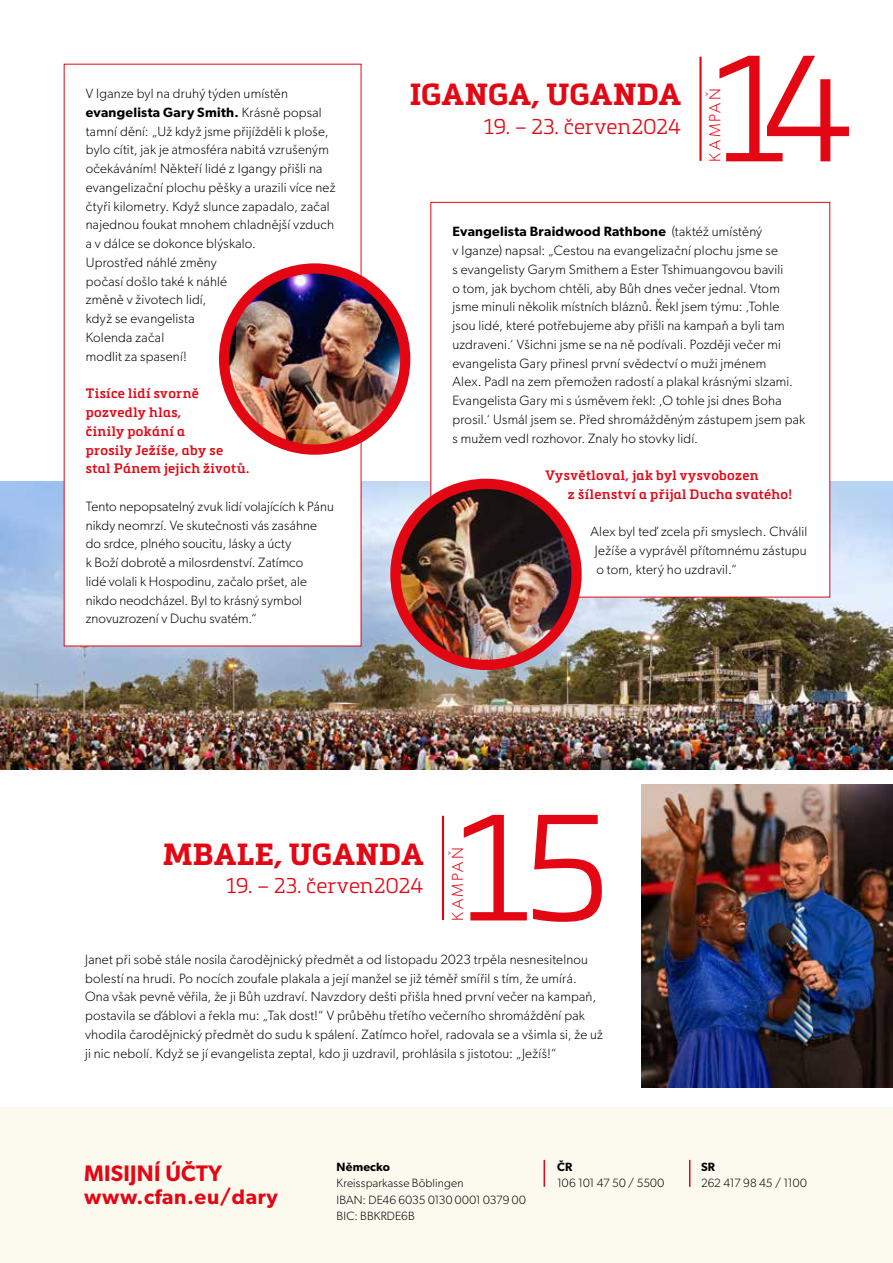
<style>
.page{position:relative;width:893px;height:1263px;background:#fff}
.page>*{position:absolute;margin:0;border:0;box-sizing:border-box;transform-origin:0 0}
.t1{font:300 148.5px "Metronic Slab Pro";color:#e30613}
.t2{font:700 30.15px "Metronic Slab Pro";letter-spacing:.015em;color:#e30613}
.t3{font:600 22.5px "Gibson";letter-spacing:.01em;color:#e30613}
.t4{font:300 21px "Metronic Slab Pro";letter-spacing:.005em;color:#e30613}
.t5{font:600 21px "Gibson";letter-spacing:.03em;color:#e30613}
.t6{font:300 16.2px "Gibson";letter-spacing:.135em;color:#e30613}
.t7{font:300 13.5px/18.8px "Gibson";letter-spacing:.015em;color:#000}
.t8{font:600 13.5px/18.8px "Metronic Slab Pro";letter-spacing:.03em;color:#e30613}
.t9{font:300 12px/16.5px "Gibson";letter-spacing:.01em;color:#000}
.t10{font:300 12px "Gibson";letter-spacing:-.01em;color:#000}
.t11{font:600 12px "Gibson";letter-spacing:.015em;color:#000}
.s1{font-weight:600}
</style>
<div class="page">
<img style="left:0;top:481px;width:893px;height:288px">
<div style="left:64px;top:64px;width:297px;height:582px;background:#fff"></div>
<hr style="left:699px;top:57px;width:3px;height:104px;background:#e30613">
<hr style="left:442px;top:816px;width:2px;height:104px;background:#e30613">
<div style="left:431px;top:202px;width:399px;height:395px;background:#fff"></div>
<img style="left:395px;top:484px;width:182px;height:181px;border-radius:91px">
<div style="left:390px;top:479px;width:192px;height:191px;border:10px solid #e30613;border-radius:50%"></div>
<img style="left:224px;top:268px;width:181px;height:182px;border-radius:91px">
<div style="left:219px;top:263px;width:191px;height:192px;border:10px solid #e30613;border-radius:50%"></div>
<img style="left:641px;top:784px;width:252px;height:304px">
<div style="left:0;top:1108px;width:893px;height:155px;background:#fcf9ee"></div>
<svg style="left:544px;top:1160px;width:1px;height:27px"></svg>
<svg style="left:689px;top:1160px;width:1px;height:27px"></svg>
<p class="t7" style="left:86px;top:84px;width:251px">V Iganze byl na druhý týden umístěn <span class="s1">evangelista Gary Smith.</span> Krásně popsal tamní dění: „Už když jsme přijížděli k ploše, bylo cítit, jak je atmosféra nabitá vzrušeným očekáváním! Někteří lidé z Igangy přišli na evangelizační plochu pěšky a urazili více než čtyři kilometry. Když slunce zapadalo, začal najednou foukat mnohem chladnější vzduch a v dálce se dokonce blýskalo.<br>Uprostřed náhlé změny<br>počasí došlo také k náhlé<br>změně v životech lidí,<br>když se evangelista<br>Kolenda začal<br>modlit za spasení!</p>
<p class="t8" style="left:86px;top:384px;width:165px">Tisíce lidí svorně pozvedly hlas,<br>činily pokání a<br>prosily Ježíše, aby se stal Pánem jejich životů.</p>
<p class="t7" style="left:86px;top:497px;width:250px">Tento nepopsatelný zvuk lidí volajících k Pánu nikdy neomrzí. Ve skutečnosti vás zasáhne do srdce, plného soucitu, lásky a úcty<br>k Boží dobrotě a milosrdenství. Zatímco<br>lidé volali k Hospodinu, začalo pršet, ale nikdo neodcházel. Byl to krásný symbol znovuzrození v Duchu svatém.“</p>
<h2 class="t2" style="left:410px;top:76px;width:273px">IGANGA, UGANDA</h2>
<h3 class="t4" style="left:484px;top:112px;width:199px">19. – 23. červen2024</h3>
<h1 class="t1" style="left:714px;top:9px;width:141px">14</h1>
<p class="t6" style="left:705px;top:162px;width:75px;rotate:-90deg">KAMPAŇ</p>
<p class="t7" style="left:452px;top:222px;width:354px"><span class="s1">Evangelista Braidwood Rathbone</span> (taktéž umístěný<br>v Iganze) napsal: „Cestou na evangelizační plochu jsme se<br>s evangelisty Garym Smithem a Ester Tshimuangovou bavili<br>o tom, jak bychom chtěli, aby Bůh dnes večer jednal. Vtom jsme minuli několik místních bláznů. Řekl jsem týmu: ‚Tohle jsou lidé, které potřebujeme aby přišli na kampaň a byli tam uzdraveni.‘ Všichni jsme se na ně podívali. Později večer mi evangelista Gary přinesl první svědectví o muži jménem<br>Alex. Padl na zem přemožen radostí a plakal krásnými slzami.<br>Evangelista Gary mi s úsměvem řekl: ‚O tohle jsi dnes Boha prosil.‘ Usmál jsem se. Před shromážděným zástupem jsem pak s mužem vedl rozhovor. Znaly ho stovky lidí.</p>
<p class="t8" style="left:568px;top:466px;width:225px;text-indent:-23px">Vysvětloval, jak byl vysvobozen<br>z šílenství a přijal Ducha svatého!</p>
<p class="t7" style="left:595px;top:522px;width:214px;text-align:justify;text-indent:-4px">Alex byl teď zcela při smyslech. Chválil Ježíše a vyprávěl přítomnému zástupu o tom, který ho uzdravil.“</p>
<h2 class="t2" style="left:163px;top:835px;width:262px">MBALE, UGANDA</h2>
<h3 class="t4" style="left:226px;top:871px;width:199px">19. – 23. červen2024</h3>
<h1 class="t1" style="left:458px;top:768px;width:152px">15</h1>
<p class="t6" style="left:448px;top:921px;width:75px;rotate:-90deg">KAMPAŇ</p>
<p class="t7" style="left:85px;top:950px;width:519px">Janet při sobě stále nosila čarodějnický předmět a od listopadu 2023 trpěla nesnesitelnou bolestí na hrudi. Po nocích zoufale plakala a její manžel se již téměř smířil s tím, že umírá.<br>Ona však pevně věřila, že ji Bůh uzdraví. Navzdory dešti přišla hned první večer na kampaň, postavila se ďáblovi a řekla mu: „Tak dost!“ V průběhu třetího večerního shromáždění pak vhodila čarodějnický předmět do sudu k spálení. Zatímco hořel, radovala se a všimla si, že už ji nic nebolí. Když se jí evangelista zeptal, kdo ji uzdravil, prohlásila s jistotou: „Ježíš!“</p>
<h3 class="t3" style="left:84px;top:1159px;width:139px">MISIJNÍ ÚČTY</h3>
<p class="t11" style="left:337px;top:1159px;width:55px">Německo</p>
<p class="t9" style="left:337px;top:1175px;width:191px">Kreissparkasse Böblingen<br>IBAN: DE46 6035 0130 0001 0379 00<br>BIC: BBKRDE6B</p>
<h3 class="t5" style="left:84px;top:1184px;width:195px">www.cfan.eu/dary</h3>
<p class="t11" style="left:557px;top:1159px;width:17px">ČR</p>
<p class="t9" style="left:557px;top:1175px;width:108px">106 101 47 50 / 5500</p>
<p class="t11" style="left:701px;top:1159px;width:16px">SR</p>
<p class="t10" style="left:701px;top:1176px;width:107px">262 417 98 45 / 1100</p>
</div>
